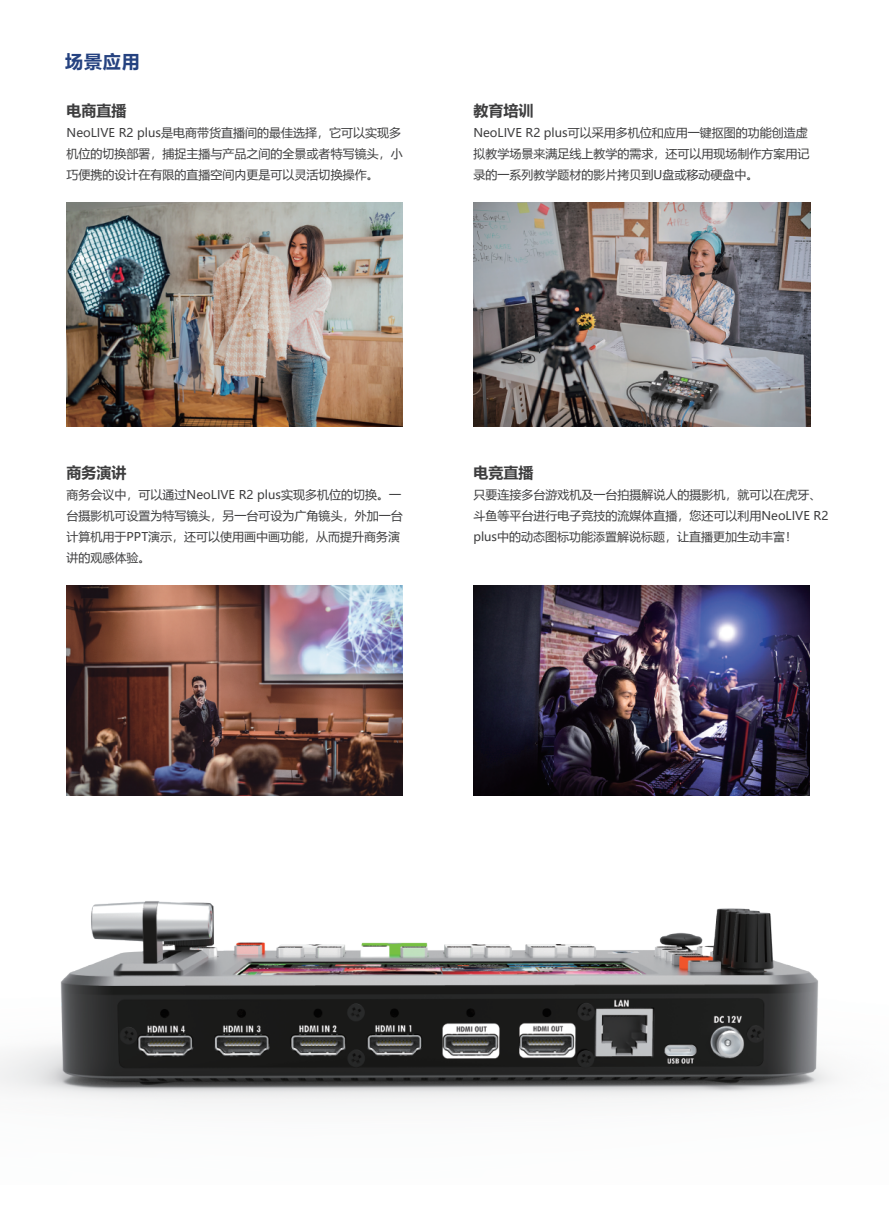
<style>
.page{position:relative;width:893px;height:1212px;background:#fff}
.page>*{position:absolute;margin:0;border:0;box-sizing:border-box;transform-origin:0 0}
.t1{font:700 18px "Microsoft Ya Hei";color:#254280}
.t2{font:700 15px "Microsoft Ya Hei";color:#3e3e3f}
.t3{font:12px/21px "Microsoft Ya Hei";color:#3e3e3f}
</style>
<div class="page">
<img style="left:66px;top:203px;width:336px;height:224px">
<img style="left:473px;top:203px;width:337px;height:224px">
<img style="left:66px;top:585px;width:336px;height:211px">
<img style="left:473px;top:585px;width:336px;height:211px">
<img style="left:1px;top:901px;width:835px;height:204px">
<h1 class="t1" style="left:65px;top:49px;width:76px">场景应用</h1>
<p class="t2" style="left:67px;top:100px;width:61px">电商直播</p>
<p class="t3" style="left:67px;top:122px;width:337px">NeoLIVE R2 plus是电商带货直播间的最佳选择，它可以实现多机位的切换部署，捕捉主播与产品之间的全景或者特写镜头，小巧便携的设计在有限的直播空间内更是可以灵活切换操作。</p>
<p class="t2" style="left:473px;top:100px;width:61px">教育培训</p>
<p class="t3" style="left:473px;top:122px;width:338px">NeoLIVE R2 plus可以采用多机位和应用一键抠图的功能创造虚拟教学场景来满足线上教学的需求，还可以用现场制作方案用记录的一系列教学题材的影片拷贝到U盘或移动硬盘中。</p>
<p class="t2" style="left:67px;top:462px;width:61px">商务演讲</p>
<p class="t3" style="left:67px;top:484px;width:337px">商务会议中，可以通过NeoLIVE R2 plus实现多机位的切换。一台摄影机可设置为特写镜头，另一台可设为广角镜头，外加一台计算机用于PPT演示，还可以使用画中画功能，从而提升商务演讲的观感体验。</p>
<p class="t2" style="left:473px;top:462px;width:61px">电竞直播</p>
<p class="t3" style="left:473px;top:484px;width:357px">只要连接多台游戏机及一台拍摄解说人的摄影机，就可以在虎牙、斗鱼等平台进行电子竞技的流媒体直播，您还可以利用NeoLIVE R2 plus中的动态图标功能添置解说标题，让直播更加生动丰富！</p>
</div>
